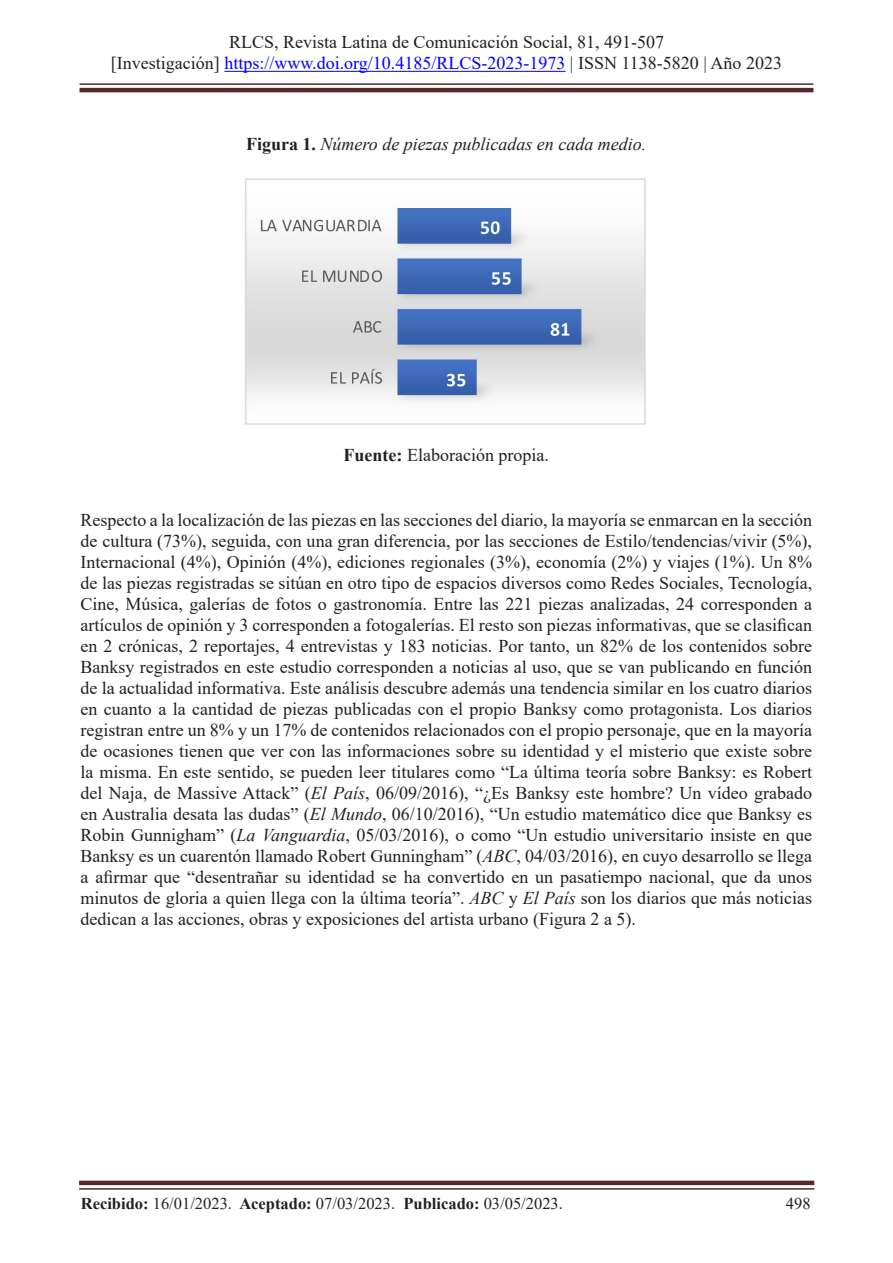
<style>
.page{position:relative;width:893px;height:1263px;background:#fff}
.page>*{position:absolute;margin:0;border:0;box-sizing:border-box;transform-origin:0 0}
.t1{font:18px/21px "Times New Roman";color:#231f20;text-align:center}
.t2{font:italic 18px "Times New Roman";color:#231f20}
.t3{font:16.5px "Times New Roman";color:#231f20}
.s1{color:#00f}
.s2{font-weight:700;font-style:normal}
.s3{font-weight:700}
.s4{font-style:italic}
</style>
<div class="page">
<hr style="left:80px;top:88px;width:733px;height:4px;background:#562928">
<hr style="left:80px;top:83px;width:733px;height:2px;background:#562928">
<hr style="left:224px;top:71px;width:341px;height:1px;background:#00f">
<div style="left:79px;top:1180px;width:735px;height:5px;background:#562928"></div>
<hr style="left:79px;top:1188px;width:735px;height:1px;background:#562928">
<img style="left:245px;top:178px;width:401px;height:247px">
<p class="t1" style="left:111px;top:30px;width:673px;line-height:21.6px">RLCS, Revista Latina de Comunicación Social, 81, 491-507<br>[Investigación] <span class="s1">https://www.doi.org/10.4185/RLCS-2023-1973</span> | ISSN 1138-5820 | Año 2023</p>
<p class="t2" style="left:246px;top:131px;width:402px"><span class="s2">Figura 1.</span> Número de piezas publicadas en cada medio.</p>
<p class="t1" style="left:344px;top:444px;width:207px"><span class="s3">Fuente:</span> Elaboración propia.</p>
<p class="t1" style="left:81px;top:509px;width:733px;text-align:justify">Respecto a la localización de las piezas en las secciones del diario, la mayoría se enmarcan en la sección de cultura (73%), seguida, con una gran diferencia, por las secciones de Estilo/tendencias/vivir (5%), Internacional (4%), Opinión (4%), ediciones regionales (3%), economía (2%) y viajes (1%). Un 8% de las piezas registradas se sitúan en otro tipo de espacios diversos como Redes Sociales, Tecnología, Cine, Música, galerías de fotos o gastronomía. Entre las 221 piezas analizadas, 24 corresponden a artículos de opinión y 3 corresponden a fotogalerías. El resto son piezas informativas, que se clasifican en 2 crónicas, 2 reportajes, 4 entrevistas y 183 noticias. Por tanto, un 82% de los contenidos sobre Banksy registrados en este estudio corresponden a noticias al uso, que se van publicando en función de la actualidad informativa. Este análisis descubre además una tendencia similar en los cuatro diarios en cuanto a la cantidad de piezas publicadas con el propio Banksy como protagonista. Los diarios registran entre un 8% y un 17% de contenidos relacionados con el propio personaje, que en la mayoría de ocasiones tienen que ver con las informaciones sobre su identidad y el misterio que existe sobre la misma. En este sentido, se pueden leer titulares como “La última teoría sobre Banksy: es Robert del Naja, de Massive Attack” (<span class="s4">El País</span>, 06/09/2016), “¿Es Banksy este hombre? Un vídeo grabado en Australia desata las dudas” (<span class="s4">El Mundo</span>, 06/10/2016), “Un estudio matemático dice que Banksy es Robin Gunnigham” (<span class="s4">La Vanguardia</span>, 05/03/2016), o como “Un estudio universitario insiste en que Banksy es un cuarentón llamado Robert Gunningham” (<span class="s4">ABC</span>, 04/03/2016), en cuyo desarrollo se llega a afirmar que “desentrañar su identidad se ha convertido en un pasatiempo nacional, que da unos minutos de gloria a quien llega con la última teoría”. <span class="s4">ABC</span> y <span class="s4">El País</span> son los diarios que más noticias dedican a las acciones, obras y exposiciones del artista urbano (Figura 2 a 5).</p>
<p class="t3" style="left:81px;top:1191px;width:484px"><span class="s3">Recibido:</span> 16/01/2023. <span class="s3">Aceptado:</span> 07/03/2023. <span class="s3">Publicado:</span> 03/05/2023.</p>
<p class="t3" style="left:786px;top:1191px;width:26px">498</p>
</div>
